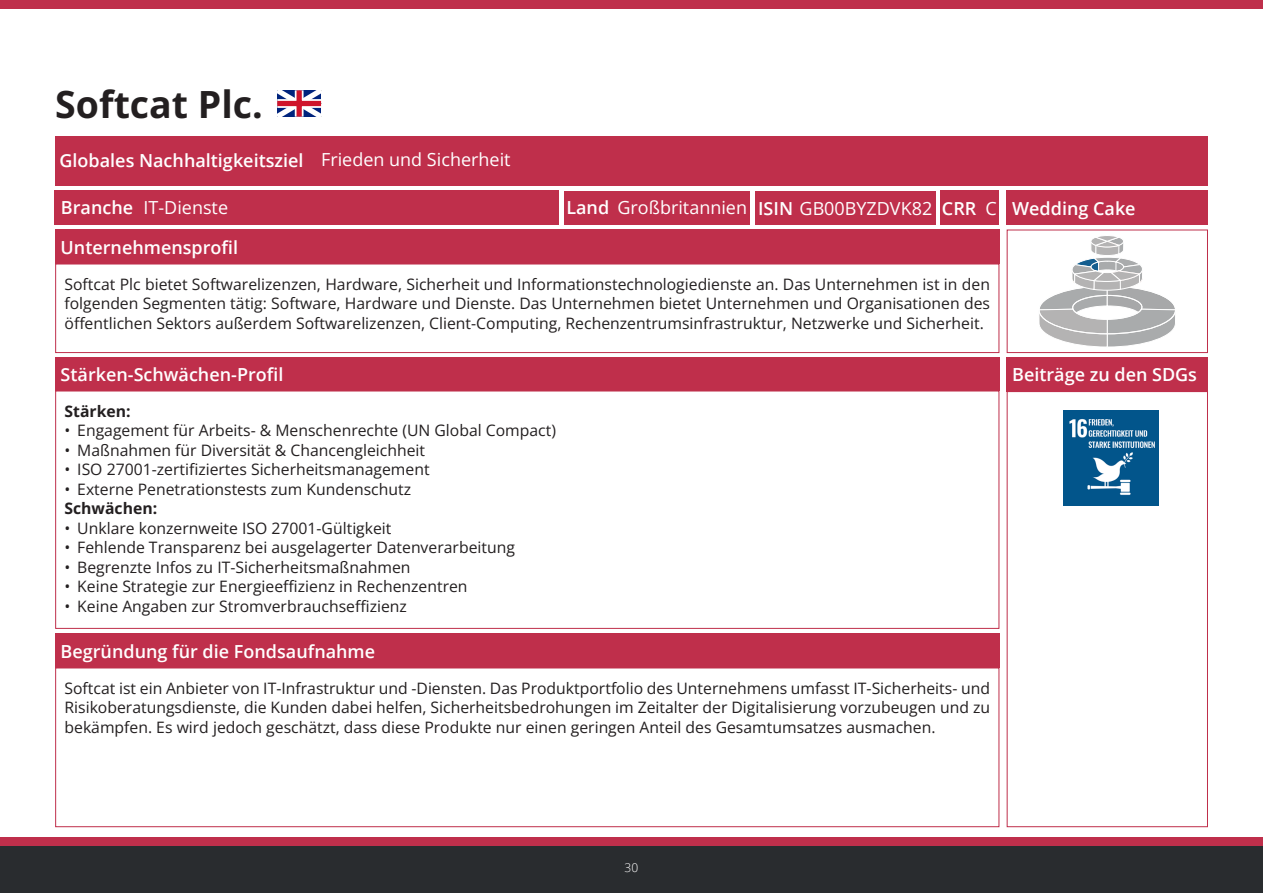
<style>
.page{position:relative;width:1263px;height:893px;background:#fff}
.page>*{position:absolute;margin:0;border:0;box-sizing:border-box;transform-origin:0 0}
.t1{font:700 37.5px "Open Sans";color:#231f20}
.t2{font:600 18px "Open Sans";color:#fff}
.t3{font:18px "Open Sans";color:#fff}
.t4{font:15.75px/19.5px "Open Sans";color:#231f20;text-align:justify}
.t5{font:700 15.75px "Open Sans";color:#231f20}
.t6{font:300 12px "Open Sans";color:#fff}
.s1{font-weight:600}
</style>
<div class="page">
<div style="left:0;top:846px;width:1263px;height:47px;background:#292c2f"></div>
<div style="left:0;top:838px;width:1263px;height:8px;background:#bf2f4b"></div>
<div style="left:0;top:0;width:1263px;height:9px;background:#bf2f4b"></div>
<div style="left:1007px;top:230px;width:201px;height:123px;border:1px solid #bf2f4b"></div>
<div style="left:1007px;top:391px;width:201px;height:436px;border:1px solid #bf2f4b"></div>
<div style="left:940px;top:191px;width:59px;height:34px;background:#bf2f4b"></div>
<div style="left:55px;top:136px;width:1153px;height:49px;background:#bf2f4b"></div>
<div style="left:55px;top:230px;width:944px;height:34px;background:#bf2f4b"></div>
<div style="left:564px;top:191px;width:185px;height:33px;background:#bf2f4b"></div>
<div style="left:55px;top:191px;width:504px;height:34px;background:#bf2f4b"></div>
<div style="left:55px;top:264px;width:944px;height:89px;border:1px solid #bf2f4b"></div>
<div style="left:55px;top:357px;width:944px;height:34px;background:#bf2f4b"></div>
<div style="left:55px;top:634px;width:944px;height:34px;background:#bf2f4b"></div>
<div style="left:55px;top:668px;width:944px;height:159px;border:1px solid #bf2f4b"></div>
<div style="left:755px;top:191px;width:180px;height:33px;background:#bf2f4b"></div>
<div style="left:55px;top:391px;width:944px;height:238px;border:1px solid #bf2f4b"></div>
<div style="left:1007px;top:191px;width:201px;height:34px;background:#bf2f4b"></div>
<div style="left:1007px;top:357px;width:201px;height:34px;background:#bf2f4b"></div>
<svg style="left:1038px;top:236px;width:139px;height:252px"></svg>
<img style="left:1063px;top:410px;width:95px;height:95px">
<svg style="left:277px;top:90px;width:44px;height:27px"></svg>
<div style="left:295px;top:90px;width:9px;height:27px;background:#fff"></div>
<div style="left:277px;top:99px;width:44px;height:9px;background:#f8e0e3"></div>
<div style="left:296px;top:90px;width:6px;height:27px;background:#cf142b"></div>
<div style="left:277px;top:101px;width:44px;height:5px;background:#cf142b"></div>
<p class="t1" style="left:55px;top:78px;width:209px">Softcat Plc.</p>
<p class="t2" style="left:60px;top:148px;width:245px">Globales Nachhaltigkeitsziel</p>
<p class="t3" style="left:321px;top:147px;width:191px">Frieden und Sicherheit</p>
<p class="t2" style="left:61px;top:196px;width:74px">Branche</p>
<p class="t2" style="left:566px;top:196px;width:44px">Land</p>
<p class="t3" style="left:617px;top:196px;width:131px">Großbritannien</p>
<p class="t2" style="left:942px;top:196px;width:36px">CRR</p>
<p class="t3" style="left:985px;top:197px;width:13px">C</p>
<p class="t3" style="left:144px;top:195px;width:86px">IT-Dienste</p>
<p class="t3" style="left:758px;top:196px;width:176px"><span class="s1">ISIN</span> GB00BYZDVK82</p>
<p class="t2" style="left:1012px;top:196px;width:125px">Wedding Cake</p>
<p class="t2" style="left:61px;top:235px;width:179px">Unternehmensprofil</p>
<p class="t4" style="left:65px;top:274px;width:927px">Softcat Plc bietet Softwarelizenzen, Hardware, Sicherheit und Informationstechnologiedienste an. Das Unternehmen ist in den folgenden Segmenten tätig: Software, Hardware und Dienste. Das Unternehmen bietet Unternehmen und Organisationen des öffentlichen Sektors außerdem Softwarelizenzen, Client-Computing, Rechenzentrumsinfrastruktur, Netzwerke und Sicherheit.</p>
<p class="t2" style="left:61px;top:362px;width:224px">Stärken-Schwächen-Profil</p>
<p class="t5" style="left:65px;top:400px;width:68px">Stärken:</p>
<p class="t4" style="left:65px;top:420px;width:493px">• Engagement für Arbeits- &amp; Menschenrechte (UN Global Compact)</p>
<p class="t4" style="left:65px;top:440px;width:362px">• Maßnahmen für Diversität &amp; Chancengleichheit</p>
<p class="t4" style="left:65px;top:459px;width:367px">• ISO 27001-zertifiziertes Sicherheitsmanagement</p>
<p class="t4" style="left:65px;top:479px;width:348px">• Externe Penetrationstests zum Kundenschutz</p>
<p class="t5" style="left:65px;top:497px;width:94px">Schwächen:</p>
<p class="t4" style="left:65px;top:518px;width:328px">• Unklare konzernweite ISO 27001-Gültigkeit</p>
<p class="t4" style="left:65px;top:537px;width:452px">• Fehlende Transparenz bei ausgelagerter Datenverarbeitung</p>
<p class="t4" style="left:65px;top:557px;width:347px">• Begrenzte Infos zu IT-Sicherheitsmaßnahmen</p>
<p class="t4" style="left:65px;top:576px;width:405px">• Keine Strategie zur Energieeffizienz in Rechenzentren</p>
<p class="t4" style="left:65px;top:596px;width:344px">• Keine Angaben zur Stromverbrauchseffizienz</p>
<p class="t2" style="left:61px;top:639px;width:316px">Begründung für die Fondsaufnahme</p>
<p class="t4" style="left:65px;top:678px;width:927px">Softcat ist ein Anbieter von IT-Infrastruktur und -Diensten. Das Produktportfolio des Unternehmens umfasst IT-Sicherheits- und Risikoberatungsdienste, die Kunden dabei helfen, Sicherheitsbedrohungen im Zeitalter der Digitalisierung vorzubeugen und zu bekämpfen. Es wird jedoch geschätzt, dass diese Produkte nur einen geringen Anteil des Gesamtumsatzes ausmachen.</p>
<p class="t2" style="left:1012px;top:363px;width:186px">Beiträge zu den SDGs</p>
<p class="t6" style="left:625px;top:860px;width:15px">30</p>
</div>
